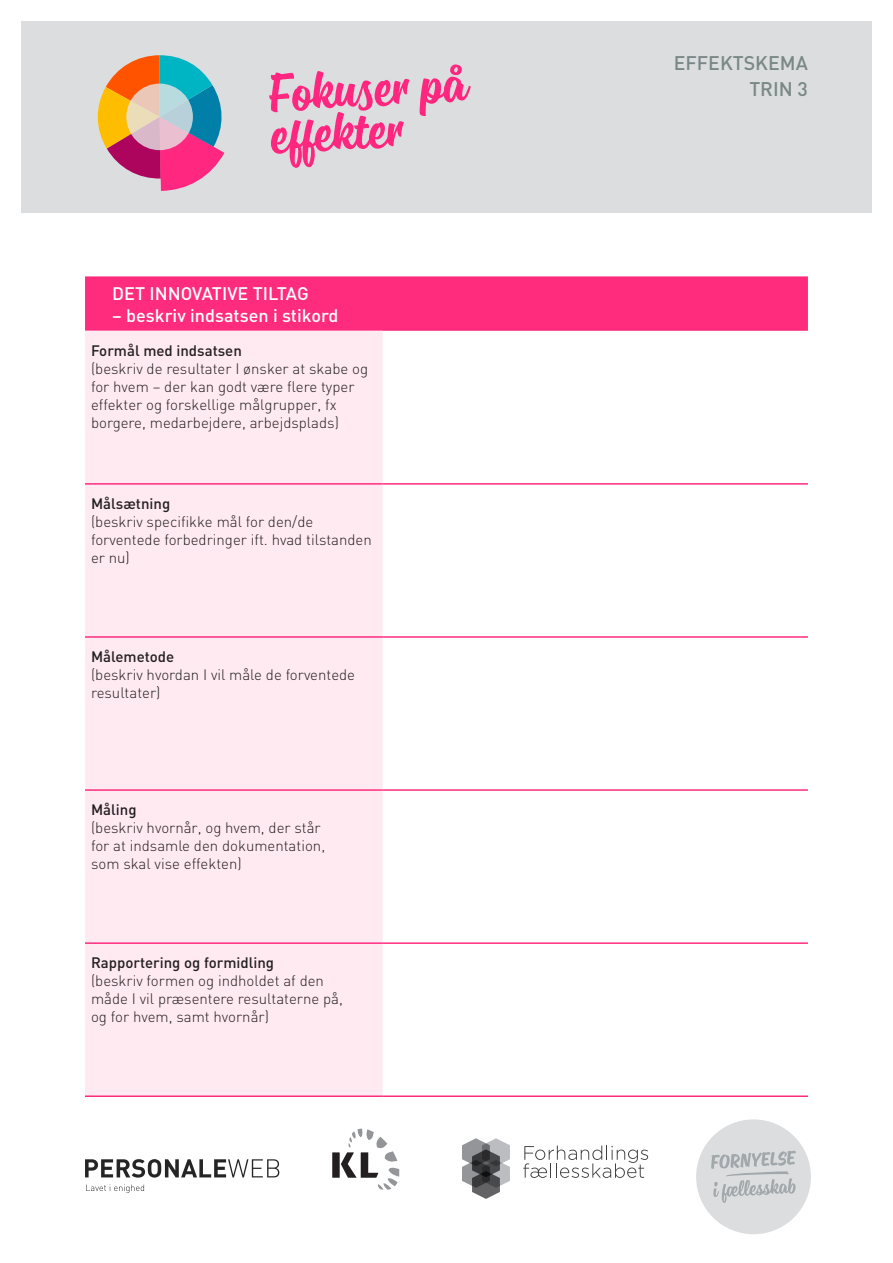
<style>
.page{position:relative;width:893px;height:1263px;background:#fff}
.page>*{position:absolute;margin:0;border:0;box-sizing:border-box;transform-origin:0 0}
.t1{font:500 19.5px/25.5px "DIN";color:#7a8787;text-align:right}
.t2{font:500 18px "DIN";color:#fff}
.t3{font:300 15px/18px "DIN";color:#231f20}
.t4{font:500 15px "DIN";color:#231f20}
</style>
<div class="page">
<div style="left:21px;top:21px;width:851px;height:192px;background:#dcdddf"></div>
<svg style="left:97px;top:55px;width:128px;height:136px"></svg>
<svg style="left:126px;top:84px;width:67px;height:66px;background:#d6cac9"></svg>
<svg style="left:419px;top:64px;width:52px;height:52px"></svg>
<svg style="left:269px;top:71px;width:141px;height:97px"></svg>
<svg style="left:85px;top:1159px;width:194px;height:18px"></svg>
<svg style="left:86px;top:1184px;width:58px;height:9px"></svg>
<div style="left:696px;top:1119px;width:115px;height:115px;background:#dcdddf;border-radius:50%"></div>
<svg style="left:711px;top:1151px;width:85px;height:52px"></svg>
<div style="left:332px;top:1152px;width:8px;height:26px;background:#231f20"></div>
<svg style="left:341px;top:1128px;width:58px;height:62px"></svg>
<svg style="left:523px;top:1145px;width:125px;height:33px"></svg>
<svg style="left:462px;top:1138px;width:48px;height:61px"></svg>
<div style="left:85px;top:276px;width:723px;height:55px;background:#ff2b7d"></div>
<div style="left:85px;top:331px;width:298px;height:764px;background:#ffeaf2"></div>
<hr style="left:85px;top:483px;width:298px;height:2px;background:#ff2b7d">
<hr style="left:383px;top:483px;width:425px;height:2px;background:#ff2b7d">
<hr style="left:85px;top:636px;width:298px;height:2px;background:#ff2b7d">
<hr style="left:383px;top:636px;width:425px;height:2px;background:#ff2b7d">
<hr style="left:85px;top:789px;width:298px;height:2px;background:#ff2b7d">
<hr style="left:383px;top:789px;width:425px;height:2px;background:#ff2b7d">
<hr style="left:85px;top:942px;width:298px;height:2px;background:#ff2b7d">
<hr style="left:85px;top:1095px;width:298px;height:2px;background:#ff2b7d">
<hr style="left:383px;top:942px;width:425px;height:2px;background:#ff2b7d">
<hr style="left:383px;top:1095px;width:425px;height:2px;background:#ff2b7d">
<p class="t2" style="left:112px;top:282px;width:198px">DET INNOVATIVE TILTAG</p>
<p class="t2" style="left:112px;top:304px;width:228px">– beskriv indsatsen i stikord</p>
<p class="t4" style="left:91px;top:341px;width:152px">Formål med indsatsen</p>
<p class="t3" style="left:91px;top:359px;width:279px">(beskriv de resultater I ønsker at skabe og for hvem – der kan godt være flere typer effekter og forskellige målgrupper, fx borgere, medarbejdere, arbejdsplads)</p>
<p class="t4" style="left:91px;top:494px;width:81px">Målsætning</p>
<p class="t3" style="left:91px;top:512px;width:282px">(beskriv specifikke mål for den/de forventede forbedringer ift. hvad tilstanden er nu)</p>
<p class="t4" style="left:91px;top:647px;width:85px">Målemetode</p>
<p class="t3" style="left:91px;top:665px;width:266px">(beskriv hvordan I vil måle de forventede resultater)</p>
<p class="t4" style="left:91px;top:800px;width:47px">Måling</p>
<p class="t3" style="left:91px;top:819px;width:236px">(beskriv hvornår, og hvem, der står for at indsamle den dokumentation, som skal vise effekten)</p>
<p class="t4" style="left:91px;top:953px;width:185px">Rapportering og formidling</p>
<p class="t3" style="left:91px;top:972px;width:253px">(beskriv formen og indholdet af den måde I vil præsentere resultaterne på, og for hvem, samt hvornår)</p>
<h1 class="t1" style="left:674px;top:50px;width:136px">EFFEKTSKEMA<br>TRIN 3</h1>
</div>
